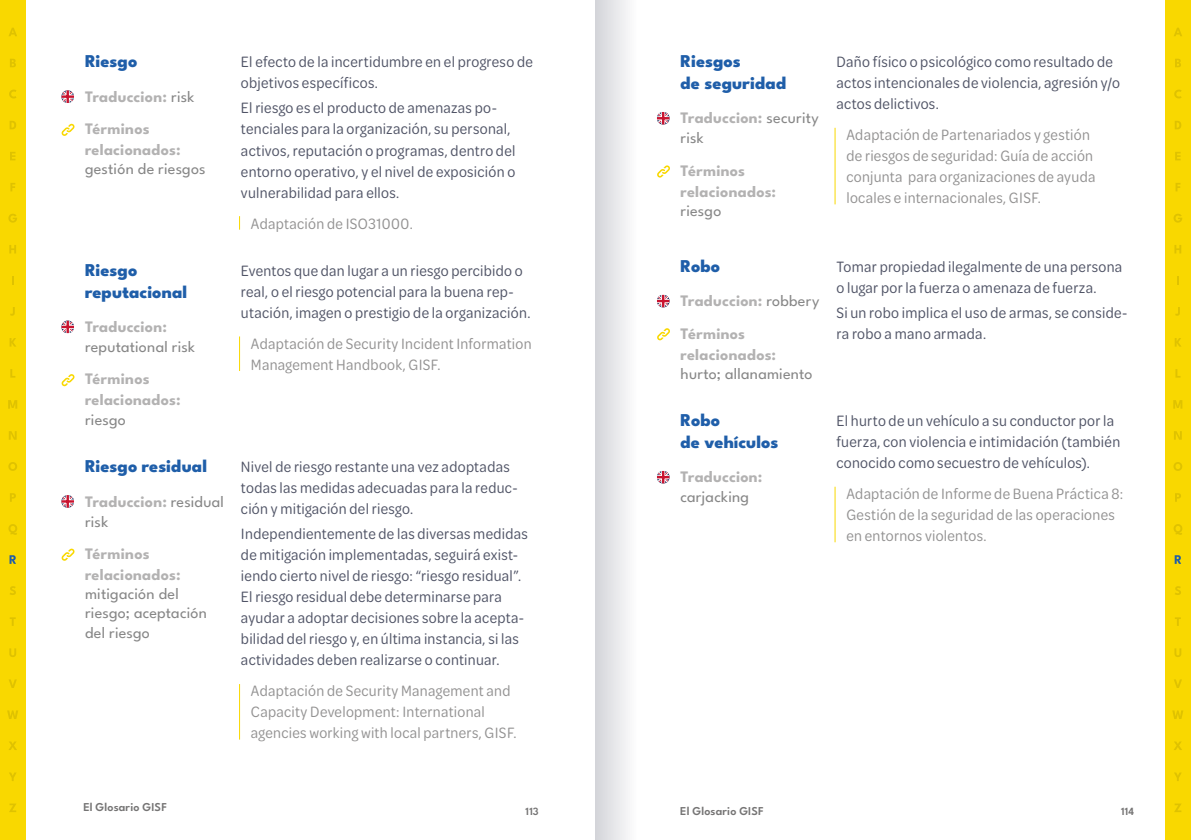
<style>
.page{position:relative;width:1191px;height:840px;background:#fff}
.page>*{position:absolute;margin:0;border:0;box-sizing:border-box;transform-origin:0 0}
.t1{font:800 18px/21.6px "League Spartan";letter-spacing:.005em;color:#1f5ea9}
.t2{font:16px/21px "Omnes Cond";letter-spacing:.02em;color:#505466}
.t3{font:16px/21px "Omnes Cond";letter-spacing:.02em;color:#939292}
.t4{font:700 16px/21px "League Spartan";letter-spacing:.015em;color:#b3b2b2}
.t5{font:16px/20px "League Spartan";letter-spacing:.01em;color:#878787}
.t6{font:600 12px "League Spartan";letter-spacing:.015em;color:#757474}
.t7{font:600 11px "League Spartan";color:#757474}
.t8{font:600 11px "League Spartan";color:#747373}
.s1{font-weight:400;color:#878787}
.s2{font-weight:700;color:#b3b2b2}
</style>
<div class="page">
<div style="left:0;top:0;width:26px;height:839px;background:#f9d800"></div>
<div style="left:1165px;top:0;width:26px;height:839px;background:#f9d800"></div>
<svg style="left:1175px;top:803px;width:6px;height:8px"></svg>
<svg style="left:1174px;top:772px;width:7px;height:8px"></svg>
<svg style="left:1174px;top:741px;width:7px;height:8px"></svg>
<svg style="left:1172px;top:710px;width:11px;height:8px"></svg>
<svg style="left:1174px;top:679px;width:8px;height:8px"></svg>
<svg style="left:1174px;top:648px;width:7px;height:8px"></svg>
<svg style="left:1175px;top:617px;width:5px;height:8px"></svg>
<svg style="left:1175px;top:586px;width:6px;height:8px"></svg>
<svg style="left:1173px;top:524px;width:9px;height:10px"></svg>
<svg style="left:1175px;top:493px;width:6px;height:8px"></svg>
<svg style="left:1173px;top:462px;width:9px;height:8px"></svg>
<svg style="left:1174px;top:431px;width:7px;height:8px"></svg>
<svg style="left:1173px;top:400px;width:9px;height:8px"></svg>
<svg style="left:1175px;top:369px;width:5px;height:8px"></svg>
<svg style="left:1175px;top:338px;width:6px;height:8px"></svg>
<svg style="left:1174px;top:245px;width:7px;height:8px"></svg>
<svg style="left:1173px;top:214px;width:9px;height:8px"></svg>
<svg style="left:1175px;top:183px;width:5px;height:8px"></svg>
<svg style="left:1175px;top:152px;width:5px;height:8px"></svg>
<svg style="left:1175px;top:121px;width:6px;height:8px"></svg>
<svg style="left:1174px;top:90px;width:7px;height:8px"></svg>
<svg style="left:1175px;top:59px;width:6px;height:8px"></svg>
<svg style="left:1174px;top:28px;width:8px;height:8px"></svg>
<svg style="left:9px;top:803px;width:7px;height:8px"></svg>
<svg style="left:9px;top:772px;width:7px;height:8px"></svg>
<svg style="left:9px;top:741px;width:7px;height:8px"></svg>
<svg style="left:7px;top:710px;width:11px;height:8px"></svg>
<svg style="left:9px;top:679px;width:8px;height:8px"></svg>
<svg style="left:9px;top:648px;width:7px;height:8px"></svg>
<svg style="left:10px;top:617px;width:6px;height:8px"></svg>
<svg style="left:10px;top:586px;width:6px;height:8px"></svg>
<svg style="left:8px;top:524px;width:9px;height:10px"></svg>
<svg style="left:10px;top:493px;width:6px;height:8px"></svg>
<svg style="left:8px;top:462px;width:9px;height:8px"></svg>
<svg style="left:9px;top:431px;width:8px;height:8px"></svg>
<svg style="left:8px;top:400px;width:9px;height:8px"></svg>
<svg style="left:10px;top:369px;width:5px;height:8px"></svg>
<svg style="left:10px;top:338px;width:6px;height:8px"></svg>
<svg style="left:10px;top:307px;width:5px;height:8px"></svg>
<svg style="left:12px;top:276px;width:2px;height:8px"></svg>
<svg style="left:9px;top:245px;width:7px;height:8px"></svg>
<svg style="left:8px;top:214px;width:9px;height:8px"></svg>
<svg style="left:10px;top:183px;width:5px;height:8px"></svg>
<svg style="left:10px;top:152px;width:5px;height:8px"></svg>
<svg style="left:10px;top:121px;width:6px;height:8px"></svg>
<svg style="left:9px;top:89px;width:7px;height:9px"></svg>
<svg style="left:10px;top:59px;width:6px;height:8px"></svg>
<svg style="left:9px;top:28px;width:8px;height:8px"></svg>
<hr style="left:834px;top:128px;width:1px;height:76px;background:#f9d800">
<hr style="left:834px;top:486px;width:1px;height:56px;background:#f9d800">
<svg style="left:657px;top:112px;width:12px;height:13px"></svg>
<svg style="left:657px;top:165px;width:13px;height:12px"></svg>
<svg style="left:657px;top:294px;width:12px;height:13px"></svg>
<svg style="left:657px;top:328px;width:13px;height:12px"></svg>
<svg style="left:657px;top:470px;width:12px;height:13px"></svg>
<svg style="left:239px;top:216px;width:1px;height:13px"></svg>
<hr style="left:239px;top:336px;width:1px;height:35px;background:#f9d800">
<hr style="left:239px;top:683px;width:1px;height:56px;background:#f9d800">
<svg style="left:61px;top:90px;width:13px;height:13px"></svg>
<svg style="left:61px;top:124px;width:13px;height:12px"></svg>
<svg style="left:61px;top:320px;width:13px;height:13px"></svg>
<svg style="left:61px;top:374px;width:13px;height:12px"></svg>
<svg style="left:61px;top:495px;width:13px;height:12px"></svg>
<svg style="left:61px;top:548px;width:13px;height:12px"></svg>
<svg style="left:1174px;top:555px;width:7px;height:8px"></svg>
<svg style="left:10px;top:555px;width:6px;height:8px"></svg>
<div style="left:595px;top:0;width:42px;height:839px;background:linear-gradient(to right,#d3d4d9,#fcfcfd)"></div>
<p class="t1" style="left:85px;top:49px;width:54px">Riesgo</p>
<p class="t4" style="left:85px;top:79px;width:111px;line-height:32.4px">Traduccion: <span class="s1">risk<br></span>Términos</p>
<p class="t4" style="left:85px;top:138px;width:97px">relacionados:</p>
<p class="t5" style="left:85px;top:157px;width:122px">gestión de riesgos</p>
<p class="t1" style="left:85px;top:258px;width:104px">Riesgo reputacional</p>
<p class="t4" style="left:85px;top:315px;width:83px">Traduccion:</p>
<p class="t5" style="left:85px;top:335px;width:111px">reputational risk</p>
<p class="t4" style="left:85px;top:367px;width:97px">Términos relacionados:</p>
<p class="t5" style="left:85px;top:407px;width:42px">riesgo</p>
<p class="t1" style="left:85px;top:454px;width:124px">Riesgo residual</p>
<p class="t5" style="left:85px;top:489px;width:140px"><span class="s2">Traduccion:</span> residual risk</p>
<p class="t4" style="left:85px;top:541px;width:97px">Términos relacionados:</p>
<p class="t5" style="left:85px;top:582px;width:123px;line-height:19.2px">mitigación del riesgo; aceptación del riesgo</p>
<p class="t2" style="left:241px;top:51px;width:293px">El efecto de la incertidumbre en el progreso de objetivos específicos.</p>
<p class="t2" style="left:241px;top:97px;width:276px">El riesgo es el producto de amenazas po&shy;tenciales para la organización, su personal, activos, reputación o programas, dentro del entorno operativo, y el nivel de exposición o vulnerabilidad para ellos.</p>
<p class="t3" style="left:251px;top:212px;width:163px">Adaptación de ISO31000.</p>
<p class="t2" style="left:241px;top:259px;width:291px">Eventos que dan lugar a un riesgo percibido o real, o el riesgo potencial para la buena rep&shy;utación, imagen o prestigio de la organización.</p>
<p class="t3" style="left:251px;top:332px;width:282px">Adaptación de Security Incident Information<br>Management Handbook, GISF.</p>
<p class="t2" style="left:241px;top:455px;width:278px">Nivel de riesgo restante una vez adoptadas todas las medidas adecuadas para la reduc&shy;ción y mitigación del riesgo.</p>
<p class="t2" style="left:241px;top:522px;width:288px">Independientemente de las diversas medidas de mitigación implementadas, seguirá exist&shy;iendo cierto nivel de riesgo: “riesgo residual”.<br>El riesgo residual debe determinarse para ayudar a adoptar decisiones sobre la acepta&shy;bilidad del riesgo y, en última instancia, si las actividades deben realizarse o continuar.</p>
<p class="t3" style="left:251px;top:679px;width:267px">Adaptación de Security Management and<br>Capacity Development: International agencies working with local partners, GISF.</p>
<p class="t1" style="left:680px;top:49px;width:107px">Riesgos<br>de seguridad</p>
<p class="t5" style="left:680px;top:106px;width:140px"><span class="s2">Traduccion:</span> security risk</p>
<p class="t4" style="left:680px;top:158px;width:97px">Términos relacionados:</p>
<p class="t5" style="left:680px;top:199px;width:42px">riesgo</p>
<p class="t1" style="left:680px;top:253px;width:41px">Robo</p>
<p class="t4" style="left:680px;top:283px;width:140px;line-height:32.4px">Traduccion: <span class="s1">robbery<br></span>Términos</p>
<p class="t4" style="left:680px;top:342px;width:97px">relacionados:</p>
<p class="t5" style="left:680px;top:362px;width:133px">hurto; allanamiento</p>
<p class="t1" style="left:680px;top:408px;width:99px">Robo<br>de vehículos</p>
<p class="t4" style="left:680px;top:465px;width:83px">Traduccion:</p>
<p class="t5" style="left:680px;top:485px;width:70px">carjacking</p>
<p class="t2" style="left:836px;top:51px;width:285px">Daño físico o psicológico como resultado de actos intencionales de violencia, agresión y/o actos delictivos.</p>
<p class="t3" style="left:846px;top:123px;width:250px">Adaptación de Partenariados y gestión de riesgos de seguridad: Guía de acción conjunta para organizaciones de ayuda locales e internacionales, GISF.</p>
<p class="t2" style="left:836px;top:255px;width:287px">Tomar propiedad ilegalmente de una persona o lugar por la fuerza o amenaza de fuerza.</p>
<p class="t2" style="left:836px;top:301px;width:292px">Si un robo implica el uso de armas, se conside&shy;ra robo a mano armada.</p>
<p class="t2" style="left:836px;top:409px;width:285px">El hurto de un vehículo a su conductor por la fuerza, con violencia e intimidación (también conocido como secuestro de vehículos).</p>
<p class="t3" style="left:846px;top:482px;width:278px">Adaptación de Informe de Buena Práctica 8:<br>Gestión de la seguridad de las operaciones en entornos violentos.</p>
<p class="t6" style="left:83px;top:797px;width:85px">El Glosario GISF</p>
<p class="t7" style="left:525px;top:802px;width:15px">113</p>
<p class="t6" style="left:680px;top:801px;width:85px">El Glosario GISF</p>
<p class="t8" style="left:1121px;top:802px;width:14px">114</p>
</div>
